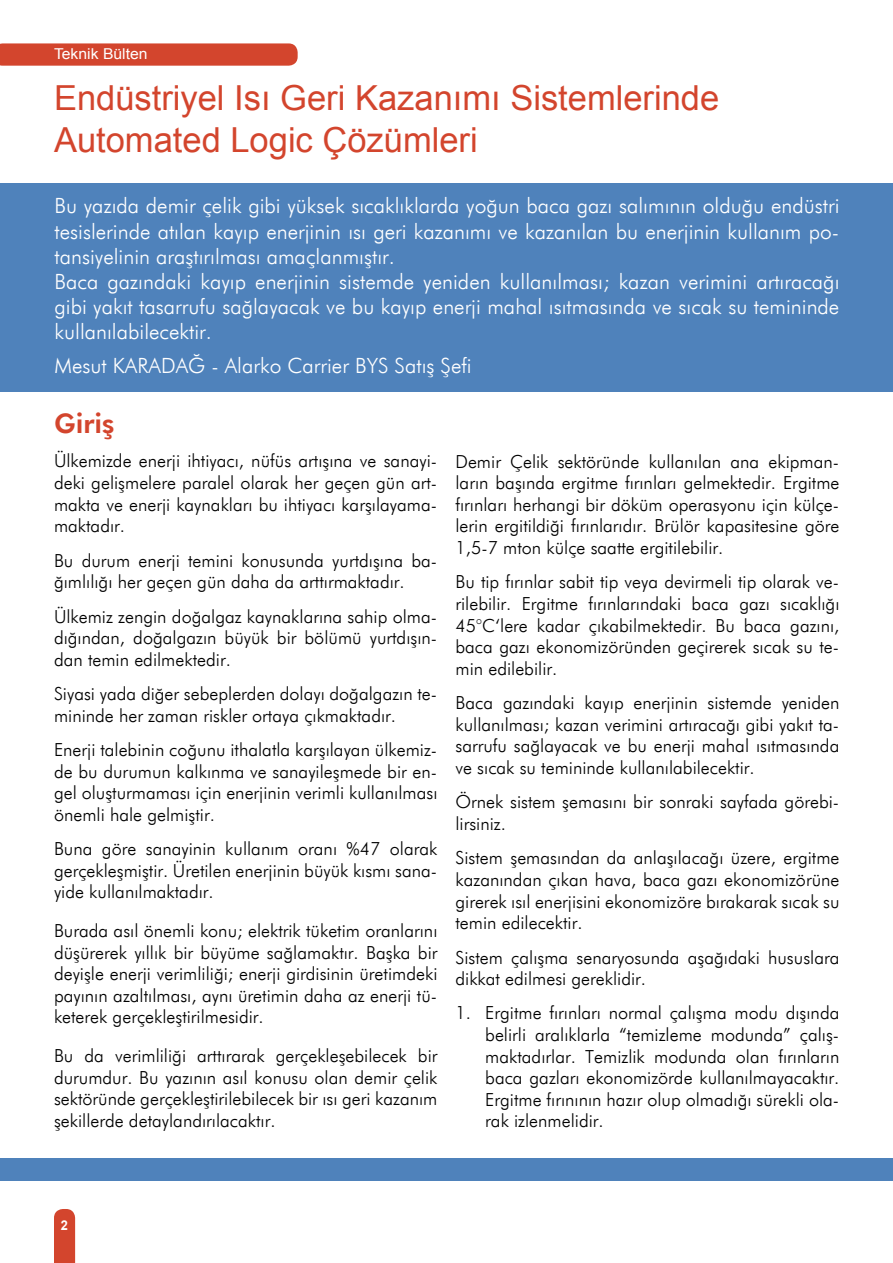
<style>
.page{position:relative;width:893px;height:1263px;background:#fff}
.page>*{position:absolute;margin:0;border:0;box-sizing:border-box;transform-origin:0 0}
.t1{font:34.5px/41.4px "Arial";color:#d3452d}
.t2{font:800 27px "Futura BT";color:#d3452d}
.t3{font:300 21px/25.2px "Futura BT";color:#fff}
.t4{font:300 18px/21.6px "Futura BT";color:#000;text-align:justify}
.t5{font:15px "Arial";color:#fff;scale:1.05 1}
.t6{font:700 13.5px "Arial";color:#fff;scale:.95 1}
</style>
<div class="page">
<svg style="left:54px;top:1209px;width:21px;height:54px"></svg>
<svg style="left:0;top:43px;width:298px;height:23px;background:#d44c35"></svg>
<div style="left:0;top:183px;width:893px;height:208px;background:#4f82bb"></div>
<div style="left:0;top:1158px;width:893px;height:22px;background:#4f82bb"></div>
<p class="t5" style="left:54px;top:43px;width:91px">Teknik Bülten</p>
<h1 class="t1" style="left:54px;top:78px;width:667px">Endüstriyel Isı Geri Kazanımı Sistemlerinde<br>Automated Logic Çözümleri</h1>
<p class="t3" style="left:55px;top:193px;width:786px">Bu yazıda demir çelik gibi yüksek sıcaklıklarda yoğun baca gazı salımının olduğu endüstri tesislerinde atılan kayıp enerjinin ısı geri kazanımı ve kazanılan bu enerjinin kullanım po&shy;tansiyelinin araştırılması amaçlanmıştır.<br>Baca gazındaki kayıp enerjinin sistemde yeniden kullanılması; kazan verimini artıracağı gibi yakıt tasarrufu sağlayacak ve bu kayıp enerji mahal ısıtmasında ve sıcak su temininde kullanılabilecektir.</p>
<p class="t3" style="left:55px;top:353px;width:419px">Mesut KARADAĞ - Alarko Carrier BYS Satış Şefi</p>
<h2 class="t2" style="left:54px;top:407px;width:62px">Giriş</h2>
<p class="t4" style="left:54px;top:450px;width:385px">Ülkemizde enerji ihtiyacı, nüfüs artışına ve sanayi&shy;deki gelişmelere paralel olarak her geçen gün art&shy;makta ve enerji kaynakları bu ihtiyacı karşılayama&shy;maktadır.</p>
<p class="t4" style="left:54px;top:549px;width:385px">Bu durum enerji temini konusunda yurtdışına ba&shy;ğımlılığı her geçen gün daha da arttırmaktadır.</p>
<p class="t4" style="left:54px;top:605px;width:385px">Ülkemiz zengin doğalgaz kaynaklarına sahip olma&shy;dığından, doğalgazın büyük bir bölümü yurtdışın&shy;dan temin edilmektedir.</p>
<p class="t4" style="left:54px;top:683px;width:385px">Siyasi yada diğer sebeplerden dolayı doğalgazın te&shy;mininde her zaman riskler ortaya çıkmaktadır.</p>
<p class="t4" style="left:54px;top:739px;width:385px">Enerji talebinin coğunu ithalatla karşılayan ülkemiz&shy;de bu durumun kalkınma ve sanayileşmede bir en&shy;gel oluşturmaması için enerjinin verimli kullanılması önemli hale gelmiştir.</p>
<p class="t4" style="left:54px;top:838px;width:385px">Buna göre sanayinin kullanım oranı %47 olarak gerçekleşmiştir. Üretilen enerjinin büyük kısmı sana&shy;yide kullanılmaktadır.</p>
<p class="t4" style="left:54px;top:920px;width:385px">Burada asıl önemli konu; elektrik tüketim oranlarını düşürerek yıllık bir büyüme sağlamaktır. Başka bir deyişle enerji verimliliği; enerji girdisinin üretimdeki payının azaltılması, aynı üretimin daha az enerji tü&shy;keterek gerçekleştirilmesidir.</p>
<p class="t4" style="left:54px;top:1045px;width:385px">Bu da verimliliği arttırarak gerçekleşebilecek bir durumdur. Bu yazının asıl konusu olan demir çelik sektöründe gerçekleştirilebilecek bir ısı geri kazanım şekillerde detaylandırılacaktır.</p>
<p class="t4" style="left:455px;top:450px;width:385px">Demir Çelik sektöründe kullanılan ana ekipman&shy;ların başında ergitme fırınları gelmektedir. Ergitme fırınları herhangi bir döküm operasyonu için külçe&shy;lerin ergitildiği fırınlarıdır. Brülör kapasitesine göre 1,5-7 mton külçe saatte ergitilebilir.</p>
<p class="t4" style="left:455px;top:571px;width:385px">Bu tip fırınlar sabit tip veya devirmeli tip olarak ve&shy;rilebilir. Ergitme fırınlarındaki baca gazı sıcaklığı 45°C‘lere kadar çıkabilmektedir. Bu baca gazını, baca gazı ekonomizöründen geçirerek sıcak su te&shy;min edilebilir.</p>
<p class="t4" style="left:455px;top:692px;width:385px">Baca gazındaki kayıp enerjinin sistemde yeniden kullanılması; kazan verimini artıracağı gibi yakıt ta&shy;sarrufu sağlayacak ve bu enerji mahal ısıtmasında ve sıcak su temininde kullanılabilecektir.</p>
<p class="t4" style="left:455px;top:791px;width:385px">Örnek sistem şemasını bir sonraki sayfada görebi&shy;lirsiniz.</p>
<p class="t4" style="left:455px;top:847px;width:385px">Sistem şemasından da anlaşılacağı üzere, ergitme kazanından çıkan hava, baca gazı ekonomizörüne girerek ısıl enerjisini ekonomizöre bırakarak sıcak su temin edilecektir.</p>
<p class="t4" style="left:455px;top:946px;width:385px">Sistem çalışma senaryosunda aşağıdaki hususlara dikkat edilmesi gereklidir.</p>
<p class="t4" style="left:485px;top:1002px;width:356px;text-indent:-30px">1. Ergitme fırınları normal çalışma modu dışında belirli aralıklarla “temizleme modunda” çalış&shy;maktadırlar. Temizlik modunda olan fırınların baca gazları ekonomizörde kullanılmayacaktır.<br>Ergitme fırınının hazır olup olmadığı sürekli ola&shy;rak izlenmelidir.</p>
<p class="t6" style="left:61px;top:1216px;width:9px">2</p>
</div>
